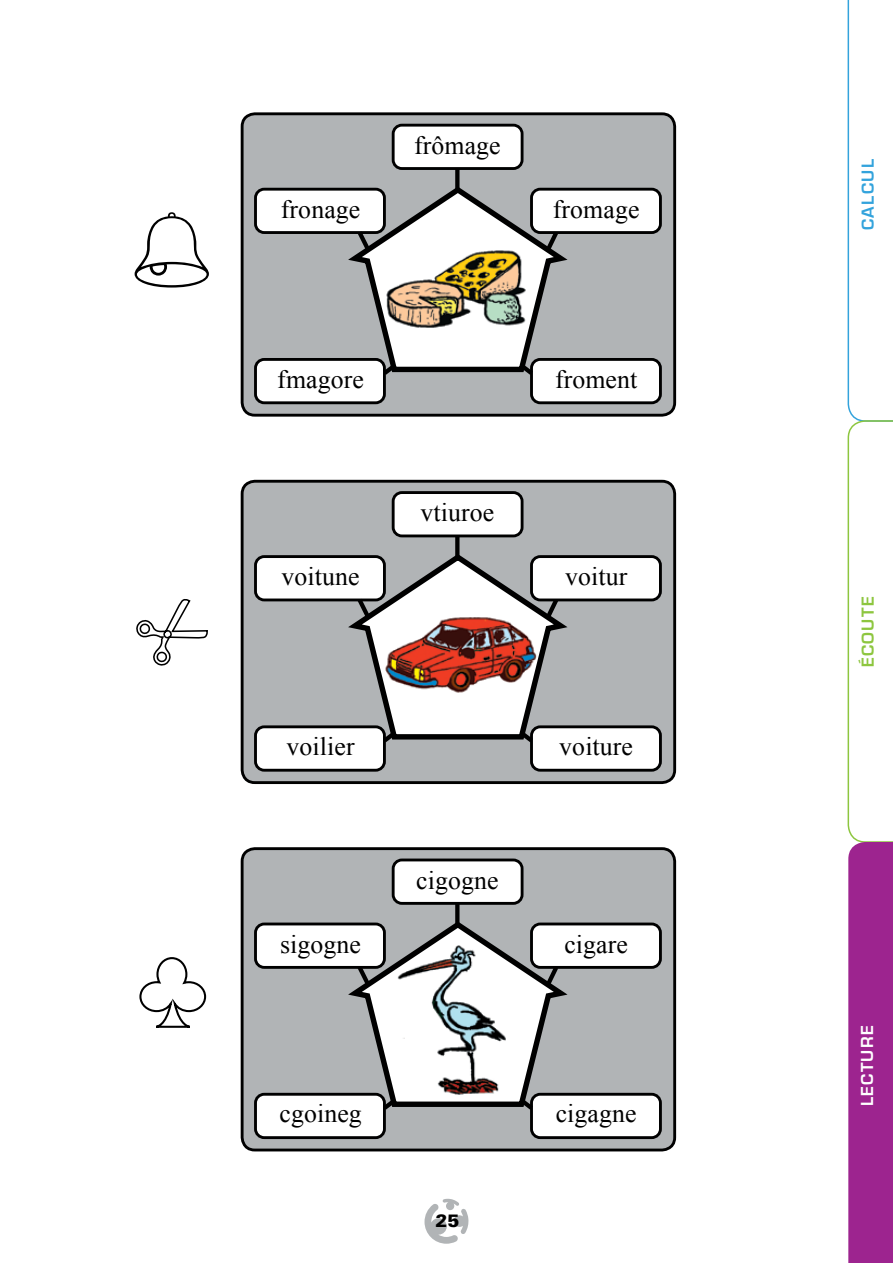
<style>
.page{position:relative;width:893px;height:1263px;background:#fff}
.page>*{position:absolute;margin:0;border:0;box-sizing:border-box;transform-origin:0 0}
.t1{font:25.8px "Times New Roman";letter-spacing:.005em;color:#000}
.t2{font:700 18px "Eurostile";letter-spacing:.075em;color:#fff}
.t3{font:700 18px "Eurostile";letter-spacing:.075em;color:#33a3dc}
.t4{font:700 18px "Eurostile";letter-spacing:.075em;color:#8dc63f}
.t5{font:900 18px "Univers";color:#000}
</style>
<div class="page">
<svg style="left:424px;top:1199px;width:45px;height:45px"></svg>
<svg style="left:135px;top:212px;width:74px;height:76px"></svg>
<svg style="left:136px;top:599px;width:72px;height:67px"></svg>
<svg style="left:139px;top:957px;width:68px;height:71px"></svg>
<div style="left:242px;top:114px;width:433px;height:301px;background:#b1b4b6;border-radius:13px"></div>
<div style="left:241px;top:112px;width:435px;height:305px;border:3px solid #000;border-radius:13px"></div>
<div style="left:255px;top:359px;width:129px;height:44px;background:#fff;border-radius:9px"></div>
<div style="left:254px;top:358px;width:132px;height:46px;border:3px solid #000;border-radius:9px"></div>
<div style="left:255px;top:189px;width:129px;height:44px;background:#fff;border-radius:9px"></div>
<div style="left:254px;top:188px;width:132px;height:46px;border:3px solid #000;border-radius:9px"></div>
<div style="left:393px;top:125px;width:129px;height:44px;background:#fff;border-radius:9px"></div>
<div style="left:392px;top:124px;width:131px;height:46px;border:3px solid #000;border-radius:9px"></div>
<div style="left:531px;top:359px;width:129px;height:44px;background:#fff;border-radius:9px"></div>
<div style="left:530px;top:358px;width:132px;height:46px;border:3px solid #000;border-radius:9px"></div>
<div style="left:531px;top:189px;width:129px;height:44px;background:#fff;border-radius:9px"></div>
<div style="left:530px;top:188px;width:132px;height:46px;border:3px solid #000;border-radius:9px"></div>
<svg style="left:341px;top:164px;width:233px;height:215px"></svg>
<div style="left:242px;top:481px;width:433px;height:302px;background:#b1b4b6;border-radius:13px"></div>
<div style="left:241px;top:480px;width:435px;height:304px;border:3px solid #000;border-radius:13px"></div>
<div style="left:255px;top:727px;width:129px;height:43px;background:#fff;border-radius:9px"></div>
<div style="left:254px;top:725px;width:132px;height:47px;border:3px solid #000;border-radius:9px"></div>
<div style="left:255px;top:557px;width:129px;height:43px;background:#fff;border-radius:9px"></div>
<div style="left:254px;top:555px;width:132px;height:46px;border:3px solid #000;border-radius:9px"></div>
<div style="left:393px;top:493px;width:129px;height:43px;background:#fff;border-radius:9px"></div>
<div style="left:392px;top:491px;width:131px;height:46px;border:3px solid #000;border-radius:9px"></div>
<div style="left:531px;top:727px;width:129px;height:43px;background:#fff;border-radius:9px"></div>
<div style="left:530px;top:725px;width:132px;height:47px;border:3px solid #000;border-radius:9px"></div>
<div style="left:531px;top:557px;width:129px;height:43px;background:#fff;border-radius:9px"></div>
<div style="left:530px;top:555px;width:132px;height:46px;border:3px solid #000;border-radius:9px"></div>
<svg style="left:341px;top:531px;width:233px;height:216px"></svg>
<div style="left:242px;top:849px;width:433px;height:301px;background:#b1b4b6;border-radius:13px"></div>
<div style="left:241px;top:847px;width:435px;height:304px;border:3px solid #000;border-radius:13px"></div>
<div style="left:255px;top:1094px;width:129px;height:43px;background:#fff;border-radius:9px"></div>
<div style="left:254px;top:1093px;width:132px;height:46px;border:3px solid #000;border-radius:9px"></div>
<div style="left:255px;top:924px;width:129px;height:43px;background:#fff;border-radius:9px"></div>
<div style="left:254px;top:922px;width:132px;height:47px;border:3px solid #000;border-radius:9px"></div>
<div style="left:393px;top:860px;width:129px;height:43px;background:#fff;border-radius:9px"></div>
<div style="left:392px;top:858px;width:131px;height:47px;border:3px solid #000;border-radius:9px"></div>
<div style="left:531px;top:1094px;width:129px;height:43px;background:#fff;border-radius:9px"></div>
<div style="left:530px;top:1093px;width:132px;height:46px;border:3px solid #000;border-radius:9px"></div>
<div style="left:531px;top:924px;width:129px;height:43px;background:#fff;border-radius:9px"></div>
<div style="left:530px;top:922px;width:132px;height:47px;border:3px solid #000;border-radius:9px"></div>
<svg style="left:341px;top:899px;width:233px;height:215px"></svg>
<svg style="left:847px;top:0;width:46px;height:1263px"></svg>
<p class="t1" style="left:281px;top:192px;width:81px">fronage</p>
<p class="t1" style="left:414px;top:128px;width:88px">frômage</p>
<p class="t1" style="left:553px;top:192px;width:88px">fromage</p>
<p class="t1" style="left:277px;top:362px;width:88px">fmagore</p>
<p class="t1" style="left:555px;top:362px;width:84px">froment</p>
<p class="t1" style="left:282px;top:559px;width:80px">voitune</p>
<p class="t1" style="left:420px;top:495px;width:75px">vtiuroe</p>
<p class="t1" style="left:565px;top:559px;width:64px">voitur</p>
<p class="t1" style="left:287px;top:729px;width:70px">voilier</p>
<p class="t1" style="left:559px;top:729px;width:75px">voiture</p>
<p class="t1" style="left:280px;top:927px;width:82px">sigogne</p>
<p class="t1" style="left:416px;top:863px;width:84px">cigogne</p>
<p class="t1" style="left:564px;top:927px;width:65px">cigare</p>
<p class="t1" style="left:279px;top:1096px;width:84px">cgoineg</p>
<p class="t1" style="left:556px;top:1096px;width:82px">cigagne</p>
<p class="t5" style="left:435px;top:1209px;width:25px">25</p>
<p class="t3" style="left:858px;top:230px;width:72px;rotate:-90deg">CALCUL</p>
<p class="t4" style="left:858px;top:667px;width:72px;rotate:-90deg">ÉCOUTE</p>
<p class="t2" style="left:857px;top:1106px;width:82px;rotate:-90deg">LECTURE</p>
</div>
